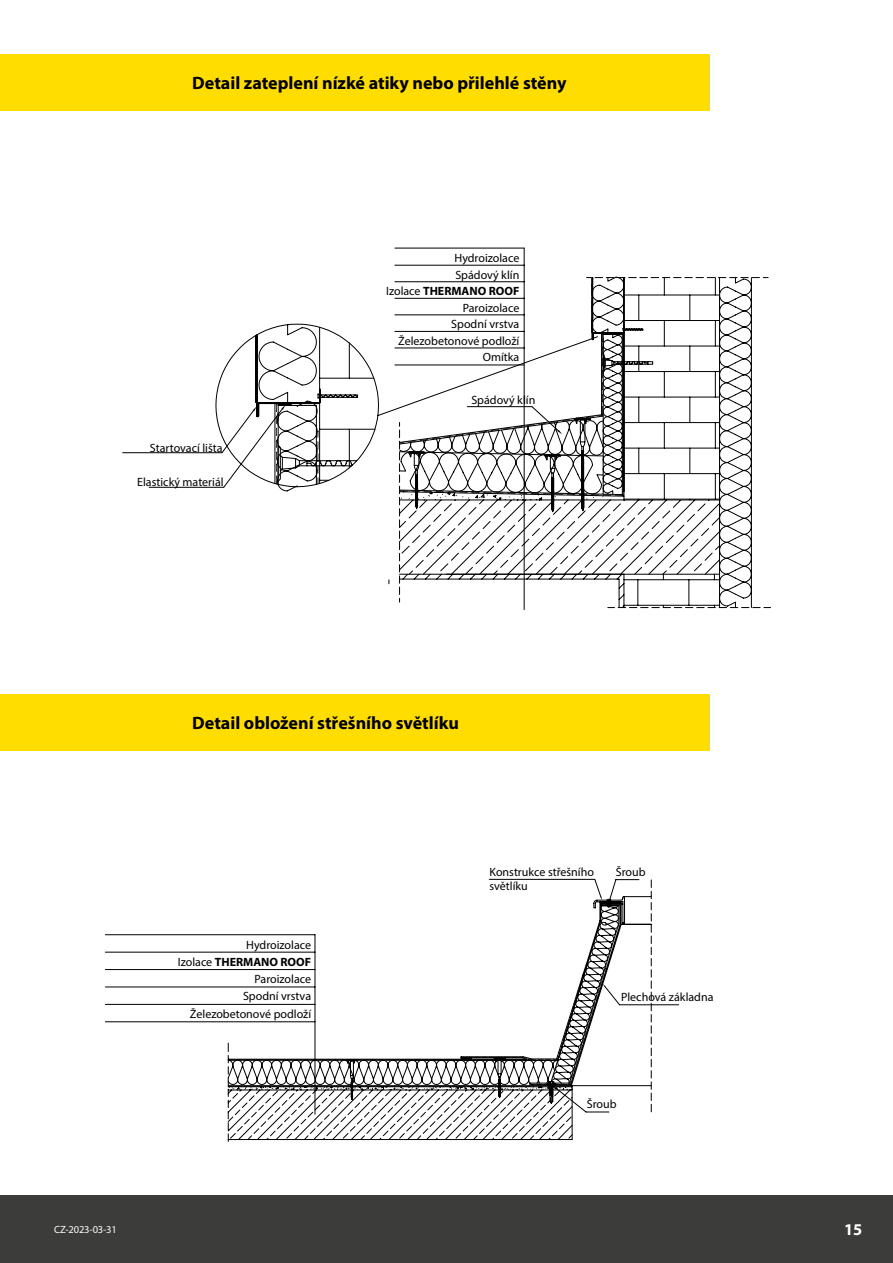
<style>
.page{position:relative;width:893px;height:1263px;background:#fff}
.page>*{position:absolute;margin:0;border:0;box-sizing:border-box;transform-origin:0 0}
.t1{font:700 18px "Myriad Pro";color:#000}
.t2{font:700 16.5px "Myriad Pro";color:#fff}
.t3{font:12px/16.5px "Myriad Pro";color:#000;text-align:right}
.t4{font:10.5px "Myriad Pro";color:#fff}
.s1{font-weight:700}
</style>
<div class="page">
<div style="left:0;top:1195px;width:893px;height:68px;background:#3c3c3b"></div>
<div style="left:0;top:54px;width:709px;height:57px;background:#fd0"></div>
<div style="left:0;top:694px;width:709px;height:57px;background:#fd0"></div>
<hr style="left:524px;top:248px;width:1px;height:362px;background:#000">
<hr style="left:395px;top:265px;width:129px;height:1px;background:#000">
<hr style="left:395px;top:248px;width:129px;height:1px;background:#000">
<svg style="left:736px;top:277px;width:32px;height:325px"></svg>
<svg style="left:222px;top:277px;width:514px;height:331px"></svg>
<svg style="left:228px;top:1112px;width:382px;height:28px"></svg>
<svg style="left:228px;top:879px;width:451px;height:233px"></svg>
<hr style="left:105px;top:952px;width:210px;height:1px;background:#000">
<hr style="left:315px;top:935px;width:1px;height:179px;background:#000">
<hr style="left:105px;top:1004px;width:210px;height:1px;background:#000">
<hr style="left:105px;top:987px;width:210px;height:1px;background:#000">
<hr style="left:105px;top:969px;width:210px;height:1px;background:#000">
<hr style="left:105px;top:934px;width:210px;height:1px;background:#000">
<hr style="left:105px;top:1021px;width:210px;height:1px;background:#000">
<h1 class="t1" style="left:192px;top:71px;width:376px">Detail zateplení nízké atiky nebo přilehlé stěny</h1>
<p class="t3" style="left:386px;top:250px;width:135px">Hydroizolace<br>Spádový klín<br>Izolace <span class="s1">THERMANO ROOF<br></span>Paroizolace<br>Spodní vrstva<br>Železobetonové podloží<br>Omítka</p>
<p class="t3" style="left:150px;top:439px;width:74px">Startovací lišta</p>
<p class="t3" style="left:137px;top:474px;width:88px">Elastický materiál</p>
<p class="t3" style="left:471px;top:391px;width:66px">Spádový klín</p>
<h1 class="t1" style="left:192px;top:711px;width:268px">Detail obložení střešního světlíku</h1>
<p class="t3" style="left:178px;top:936px;width:135px;line-height:17.2px">Hydroizolace<br>Izolace <span class="s1">THERMANO ROOF<br></span>Paroizolace<br>Spodní vrstva<br>Železobetonové podloží</p>
<p class="t3" style="left:489px;top:865px;width:106px;line-height:13.5px;text-align:left">Konstrukce střešního světlíku</p>
<p class="t3" style="left:616px;top:864px;width:31px">Šroub</p>
<p class="t3" style="left:621px;top:988px;width:94px">Plechová základna</p>
<p class="t3" style="left:587px;top:1096px;width:31px">Šroub</p>
<p class="t4" style="left:54px;top:1223px;width:64px">CZ-2023-03-31</p>
<h2 class="t2" style="left:844px;top:1219px;width:20px">15</h2>
</div>
